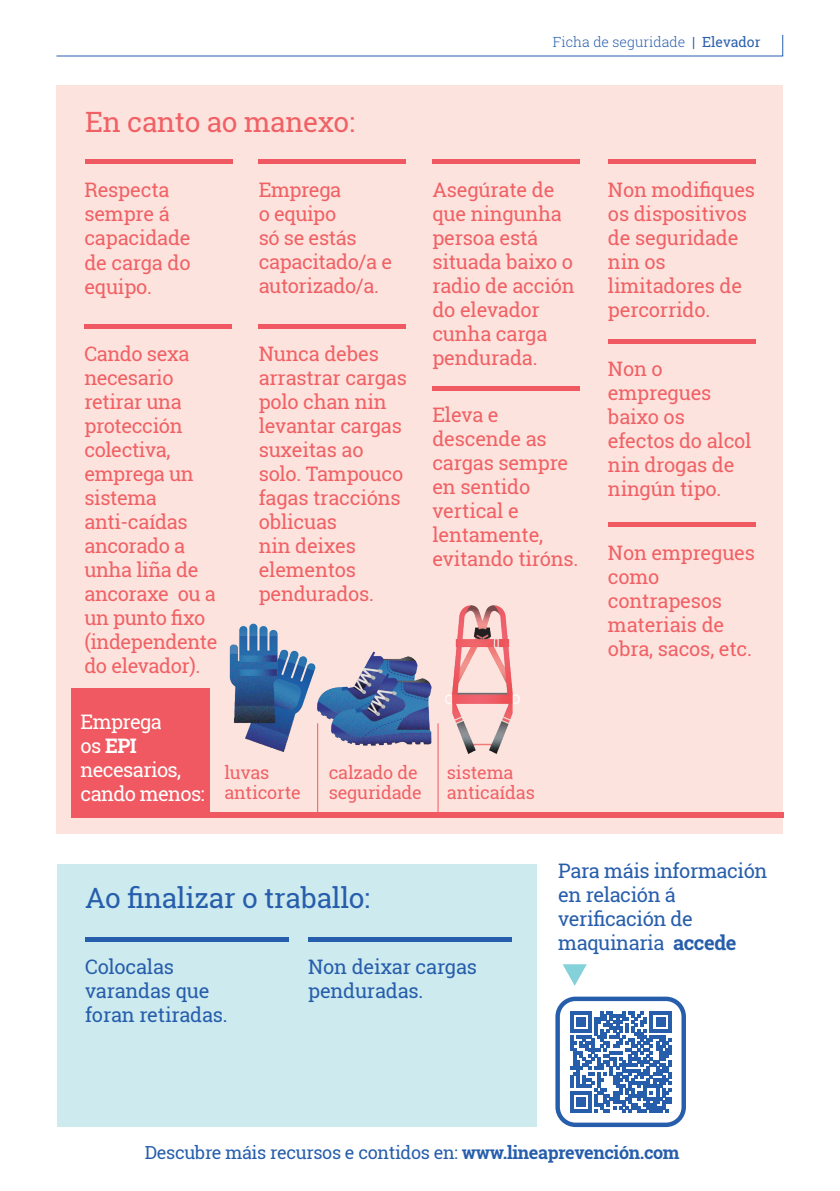
<style>
.page{position:relative;width:840px;height:1191px;background:#fff}
.page>*{position:absolute;margin:0;border:0;box-sizing:border-box;transform-origin:0 0}
.t1{font:28px "Roboto Slab";letter-spacing:-.01em;color:#275eac}
.t2{font:28px "Roboto Slab";letter-spacing:-.01em;color:#f06165}
.t3{font:20px/24px "Roboto Slab";letter-spacing:-.01em;color:#f06165}
.t4{font:20px/24px "Roboto Slab";letter-spacing:-.02em;color:#275eac}
.t5{font:20px/24px "Roboto Slab";letter-spacing:-.03em;color:#fff}
.t6{font:18px "Roboto Slab";letter-spacing:-.02em;color:#275eac}
.t7{font:18px/20px "Roboto Slab";letter-spacing:-.01em;color:#f06165}
.t8{font:300 14px "Roboto Slab";color:#2b60ad}
.s1{font-weight:400}
.s2{font-weight:700}
</style>
<div class="page">
<div style="left:57px;top:85px;width:725px;height:748px;background:#fde3de"></div>
<div style="left:57px;top:864px;width:479px;height:263px;background:#cdeaee"></div>
<div style="left:192px;top:812px;width:590px;height:5px;background:#f05961"></div>
<hr style="left:85px;top:937px;width:203px;height:4px;background:#275eac">
<div style="left:308px;top:937px;width:203px;height:5px;background:#275eac"></div>
<div style="left:85px;top:159px;width:147px;height:5px;background:#f05961"></div>
<hr style="left:258px;top:324px;width:148px;height:4px;background:#f05961">
<hr style="left:84px;top:324px;width:148px;height:4px;background:#f05961">
<div style="left:258px;top:159px;width:148px;height:5px;background:#f05961"></div>
<div style="left:432px;top:386px;width:147px;height:5px;background:#f05961"></div>
<div style="left:607px;top:521px;width:148px;height:5px;background:#f05961"></div>
<div style="left:607px;top:339px;width:148px;height:5px;background:#f05961"></div>
<div style="left:432px;top:159px;width:147px;height:5px;background:#f05961"></div>
<div style="left:607px;top:159px;width:148px;height:5px;background:#f05961"></div>
<div style="left:71px;top:688px;width:138px;height:129px;background:#f05961"></div>
<hr style="left:437px;top:723px;width:1px;height:89px;background:#f05961">
<hr style="left:317px;top:723px;width:1px;height:89px;background:#f05961">
<img style="left:229px;top:623px;width:90px;height:140px">
<img style="left:302px;top:647px;width:130px;height:108px">
<svg style="left:56px;top:35px;width:727px;height:22px"></svg>
<svg style="left:570px;top:1011px;width:101px;height:101px"></svg>
<div style="left:555px;top:996px;width:130px;height:131px;border:4px solid #275eac;border-radius:18px"></div>
<svg style="left:562px;top:964px;width:24px;height:21px"></svg>
<img style="left:437px;top:605px;width:83px;height:157px">
<p class="t8" style="left:552px;top:32px;width:209px">Ficha de seguridade <span class="s1">| Elevador</span></p>
<p class="t2" style="left:85px;top:102px;width:271px">En canto ao manexo:</p>
<p class="t3" style="left:84px;top:178px;width:108px">Respecta sempre á capacidade de carga do equipo.</p>
<p class="t3" style="left:84px;top:342px;width:111px">Cando sexa necesario retirar una protección colectiva, emprega un sistema</p>
<p class="t3" style="left:84px;top:510px;width:135px">anti-caídas ancorado a unha liña de ancoraxe ou a un punto fixo (independente do elevador).</p>
<p class="t3" style="left:258px;top:177px;width:135px">Emprega<br>o equipo<br>só se estás capacitado/a e autorizado/a.</p>
<p class="t3" style="left:258px;top:342px;width:150px">Nunca debes arrastrar cargas</p>
<p class="t3" style="left:258px;top:390px;width:145px">polo chan nin levantar cargas</p>
<p class="t3" style="left:258px;top:438px;width:146px">suxeitas ao solo. Tampouco fagas traccións oblicuas<br>nin deixes elementos pendurados.</p>
<p class="t3" style="left:432px;top:177px;width:144px">Asegúrate de que ningunha persoa está situada baixo o radio de acción do elevador cunha carga pendurada.</p>
<p class="t3" style="left:432px;top:403px;width:68px">Eleva e</p>
<p class="t3" style="left:432px;top:427px;width:147px">descende as cargas sempre en sentido vertical e lentamente, evitando tiróns.</p>
<p class="t5" style="left:81px;top:709px;width:126px">Emprega<br>os <span class="s2">EPI </span>necesarios, cando menos:</p>
<p class="t7" style="left:224px;top:762px;width:78px">luvas anticorte</p>
<p class="t7" style="left:328px;top:762px;width:94px">calzado de seguridade</p>
<p class="t7" style="left:446px;top:762px;width:89px">sistema anticaídas</p>
<p class="t3" style="left:607px;top:177px;width:148px">Non modifiques os dispositivos de seguridade nin os limitadores de percorrido.</p>
<p class="t3" style="left:607px;top:356px;width:145px">Non o empregues baixo os efectos do alcol nin drogas de ningún tipo.</p>
<p class="t3" style="left:607px;top:540px;width:148px">Non empregues como contrapesos materiais de obra, sacos, etc.</p>
<p class="t1" style="left:85px;top:878px;width:286px">Ao finalizar o traballo:</p>
<p class="t4" style="left:558px;top:858px;width:210px">Para máis información en relación á verificación de maquinaria <span class="s2">accede</span></p>
<p class="t4" style="left:85px;top:955px;width:144px">Colocalas varandas que foran retiradas.</p>
<p class="t4" style="left:308px;top:955px;width:170px">Non deixar cargas penduradas.</p>
<p class="t6" style="left:145px;top:1140px;width:536px">Descubre máis recursos e contidos en: <span class="s2">www.lineaprevención.com</span></p>
</div>
